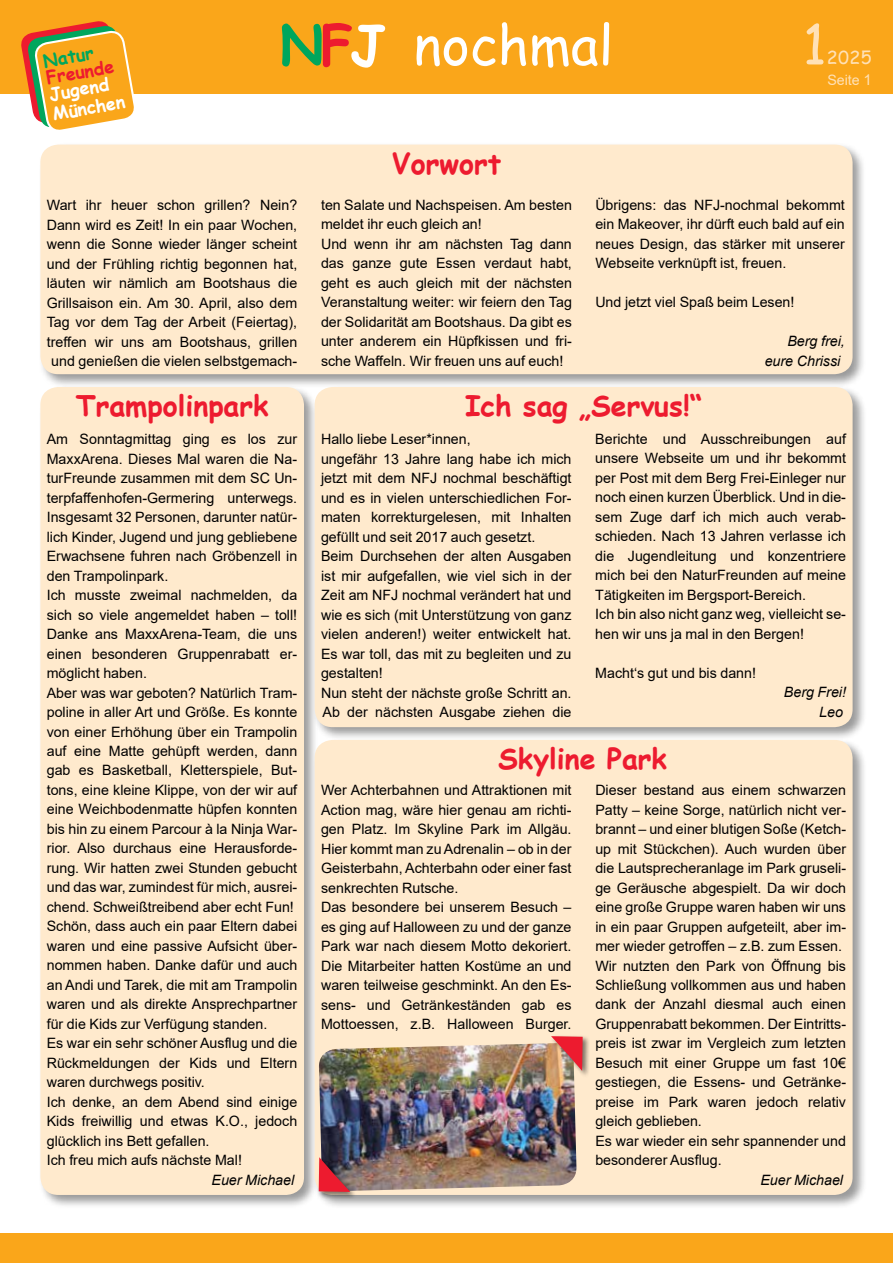
<style>
.page{position:relative;width:893px;height:1263px;background:#fff}
.page>*{position:absolute;margin:0;border:0;box-sizing:border-box;transform-origin:0 0}
.t1{font:54px "Comic Sans MS";color:#fff}
.t2{font:54px "Comic Sans MS";color:#ffe1b7}
.t3{font:700 28.5px "Comic Sans MS";color:#ed1b2f}
.t4{font:18px "Comic Sans MS";color:#ffe1b7}
.t5{font:700 17.85px/19.8px "Comic Sans MS";color:#fff}
.t6{font:700 17.85px "Comic Sans MS";color:#ed1b2f}
.t7{font:700 17.85px "Comic Sans MS";color:#00a65d}
.t8{font:14.25px/19.5px "Arial";color:#000}
.t9{font:italic 14.25px/19.5px "Arial";color:#000}
.t10{font:14.25px "Arial";color:#ffe1b7}
.s1{font-weight:700;color:#00a65d}
.s2{font-weight:700;color:#ed1b2f}
.s3{font-weight:700}
.s4{font-size:15px}
</style>
<div class="page">
<div style="left:0;top:0;width:893px;height:94px;background:#faa61a"></div>
<svg style="left:21px;top:21px;width:113px;height:109px"></svg>
<div style="left:0;top:1233px;width:893px;height:30px;background:#faa61a"></div>
<div style="left:38px;top:142px;width:829px;height:247px;background:#000;opacity:.4"></div>
<div style="left:40px;top:145px;width:813px;height:229px;background:#ffeacd;border-radius:18px"></div>
<div style="left:38px;top:385px;width:280px;height:824px;background:#000;opacity:.4"></div>
<div style="left:40px;top:387px;width:264px;height:808px;background:#ffeacd;border-radius:18px"></div>
<div style="left:313px;top:385px;width:554px;height:356px;background:#000;opacity:.4"></div>
<div style="left:315px;top:387px;width:538px;height:340px;background:#ffeacd;border-radius:18px"></div>
<div style="left:313px;top:738px;width:554px;height:471px;background:#000;opacity:.4"></div>
<div style="left:315px;top:740px;width:538px;height:455px;background:#ffeacd;border-radius:18px"></div>
<img style="left:319px;top:1043px;width:258px;height:148px">
<div style="left:550px;top:1034px;width:40px;height:44px;background:#000;opacity:.5"></div>
<svg style="left:551px;top:1036px;width:32px;height:35px"></svg>
<div style="left:317px;top:1156px;width:40px;height:43px;background:#000;opacity:.5"></div>
<svg style="left:319px;top:1157px;width:31px;height:35px"></svg>
<p class="t7" style="left:41px;top:48px;width:52px;rotate:-10deg">Natur</p>
<p class="t6" style="left:44px;top:65px;width:70px;rotate:-10deg">Freunde</p>
<p class="t5" style="left:48px;top:84px;width:75px;rotate:-10deg">Jugend<br>München</p>
<h1 class="t1" style="left:280px;top:5px;width:335px"><span class="s1">N</span><span class="s2">F</span><span class="s3">J</span> nochmal</h1>
<h2 class="t3" style="left:392px;top:142px;width:111px">Vorwort</h2>
<h1 class="t2" style="left:802px;top:5px;width:26px">1</h1>
<p class="t4" style="left:827px;top:45px;width:46px">2025</p>
<p class="t10" style="left:827px;top:71px;width:46px">Seite <span class="s4">1</span></p>
<p class="t8" style="left:47px;top:195px;width:252px;text-align:center">Wart ihr heuer schon grillen? Nein?<br>Dann wird es Zeit! In ein paar Wochen, wenn die Sonne wieder länger scheint und der Frühling richtig begonnen hat, läuten wir nämlich am Bootshaus die Grillsaison ein. Am 30. April, also dem Tag vor dem Tag der Arbeit (Feiertag), treffen wir uns am Bootshaus, grillen und genießen die vielen selbstgemach-</p>
<p class="t8" style="left:321px;top:195px;width:252px">ten Salate und Nachspeisen. Am besten meldet ihr euch gleich an!<br>Und wenn ihr am nächsten Tag dann das ganze gute Essen verdaut habt, geht es auch gleich mit der nächsten Veranstaltung weiter: wir feiern den Tag der Solidarität am Bootshaus. Da gibt es unter anderem ein Hüpfkissen und fri&shy;sche Waffeln. Wir freuen uns auf euch!</p>
<p class="t8" style="left:595px;top:195px;width:251px;text-align:justify">Übrigens: das NFJ-nochmal bekommt ein Makeover, ihr dürft euch bald auf ein neues Design, das stärker mit unserer Webseite verknüpft ist, freuen.</p>
<p class="t8" style="left:595px;top:293px;width:201px">Und jetzt viel Spaß beim Lesen!</p>
<p class="t9" style="left:765px;top:332px;width:82px;text-indent:23px">Berg frei, eure Chrissi</p>
<h2 class="t3" style="left:76px;top:385px;width:194px">Trampolinpark</h2>
<h2 class="t3" style="left:465px;top:385px;width:239px">Ich sag „Servus!“</h2>
<p class="t8" style="left:47px;top:429px;width:252px">Am Sonntagmittag ging es los zur MaxxArena. Dieses Mal waren die Na&shy;turFreunde zusammen mit dem SC Un&shy;terpfaffenhofen-Germering unterwegs.<br>Insgesamt 32 Personen, darunter natür&shy;lich Kinder, Jugend und jung gebliebene Erwachsene fuhren nach Gröbenzell in den Trampolinpark.<br>Ich musste zweimal nachmelden, da sich so viele angemeldet haben – toll!<br>Danke ans MaxxArena-Team, die uns einen besonderen Gruppenrabatt er&shy;möglicht haben.<br>Aber was war geboten? Natürlich Tram&shy;poline in aller Art und Größe. Es konnte von einer Erhöhung über ein Trampolin auf eine Matte gehüpft werden, dann gab es Basketball, Kletterspiele, But&shy;tons, eine kleine Klippe, von der wir auf eine Weichbodenmatte hüpfen konnten bis hin zu einem Parcour à la Ninja War&shy;rior. Also durchaus eine Herausforde&shy;rung. Wir hatten zwei Stunden gebucht und das war, zumindest für mich, ausrei&shy;chend. Schweißtreibend aber echt Fun!<br>Schön, dass auch ein paar Eltern dabei waren und eine passive Aufsicht über&shy;nommen haben. Danke dafür und auch an Andi und Tarek, die mit am Trampolin waren und als direkte Ansprechpartner für die Kids zur Verfügung standen.<br>Es war ein sehr schöner Ausflug und die Rückmeldungen der Kids und Eltern waren durchwegs positiv.<br>Ich denke, an dem Abend sind einige Kids freiwillig und etwas K.O., jedoch glücklich ins Bett gefallen.<br>Ich freu mich aufs nächste Mal!</p>
<p class="t9" style="left:212px;top:1170px;width:84px">Euer Michael</p>
<p class="t8" style="left:321px;top:429px;width:252px">Hallo liebe Leser*innen,<br>ungefähr 13 Jahre lang habe ich mich jetzt mit dem NFJ nochmal beschäftigt und es in vielen unterschiedlichen For&shy;maten korrekturgelesen, mit Inhalten gefüllt und seit 2017 auch gesetzt.<br>Beim Durchsehen der alten Ausgaben ist mir aufgefallen, wie viel sich in der Zeit am NFJ nochmal verändert hat und wie es sich (mit Unterstützung von ganz vielen anderen!) weiter entwickelt hat.<br>Es war toll, das mit zu begleiten und zu gestalten!<br>Nun steht der nächste große Schritt an.<br>Ab der nächsten Ausgabe ziehen die</p>
<p class="t8" style="left:595px;top:429px;width:252px">Berichte und Ausschreibungen auf unsere Webseite um und ihr bekommt per Post mit dem Berg Frei-Einleger nur noch einen kurzen Überblick. Und in die&shy;sem Zuge darf ich mich auch verab&shy;schieden. Nach 13 Jahren verlasse ich die Jugendleitung und konzentriere mich bei den NaturFreunden auf meine Tätigkeiten im Bergsport-Bereich.<br>Ich bin also nicht ganz weg, vielleicht se&shy;hen wir uns ja mal in den Bergen!</p>
<p class="t8" style="left:595px;top:663px;width:162px">Macht‘s gut und bis dann!</p>
<p class="t9" style="left:784px;top:683px;width:64px;text-align:right">Berg Frei!<br>Leo</p>
<h2 class="t3" style="left:498px;top:738px;width:170px">Skyline Park</h2>
<p class="t8" style="left:321px;top:780px;width:252px">Wer Achterbahnen und Attraktionen mit Action mag, wäre hier genau am richti&shy;gen Platz. Im Skyline Park im Allgäu.<br>Hier kommt man zu Adrenalin – ob in der Geisterbahn, Achterbahn oder einer fast senkrechten Rutsche.<br>Das besondere bei unserem Besuch – es ging auf Halloween zu und der ganze Park war nach diesem Motto dekoriert.<br>Die Mitarbeiter hatten Kostüme an und waren teilweise geschminkt. An den Es&shy;sens- und Getränkeständen gab es Mottoessen, z.B. Halloween Burger.</p>
<p class="t8" style="left:595px;top:780px;width:252px">Dieser bestand aus einem schwarzen Patty – keine Sorge, natürlich nicht ver&shy;brannt – und einer blutigen Soße (Ketch&shy;up mit Stückchen). Auch wurden über die Lautsprecheranlage im Park gruseli&shy;ge Geräusche abgespielt. Da wir doch eine große Gruppe waren haben wir uns in ein paar Gruppen aufgeteilt, aber im&shy;mer wieder getroffen – z.B. zum Essen.<br>Wir nutzten den Park von Öffnung bis Schließung vollkommen aus und haben dank der Anzahl diesmal auch einen Gruppenrabatt bekommen. Der Eintritts&shy;preis ist zwar im Vergleich zum letzten Besuch mit einer Gruppe um fast 10€ gestiegen, die Essens- und Getränke&shy;preise im Park waren jedoch relativ gleich geblieben.<br>Es war wieder ein sehr spannender und besonderer Ausflug.</p>
<p class="t9" style="left:760px;top:1170px;width:84px">Euer Michael</p>
</div>
